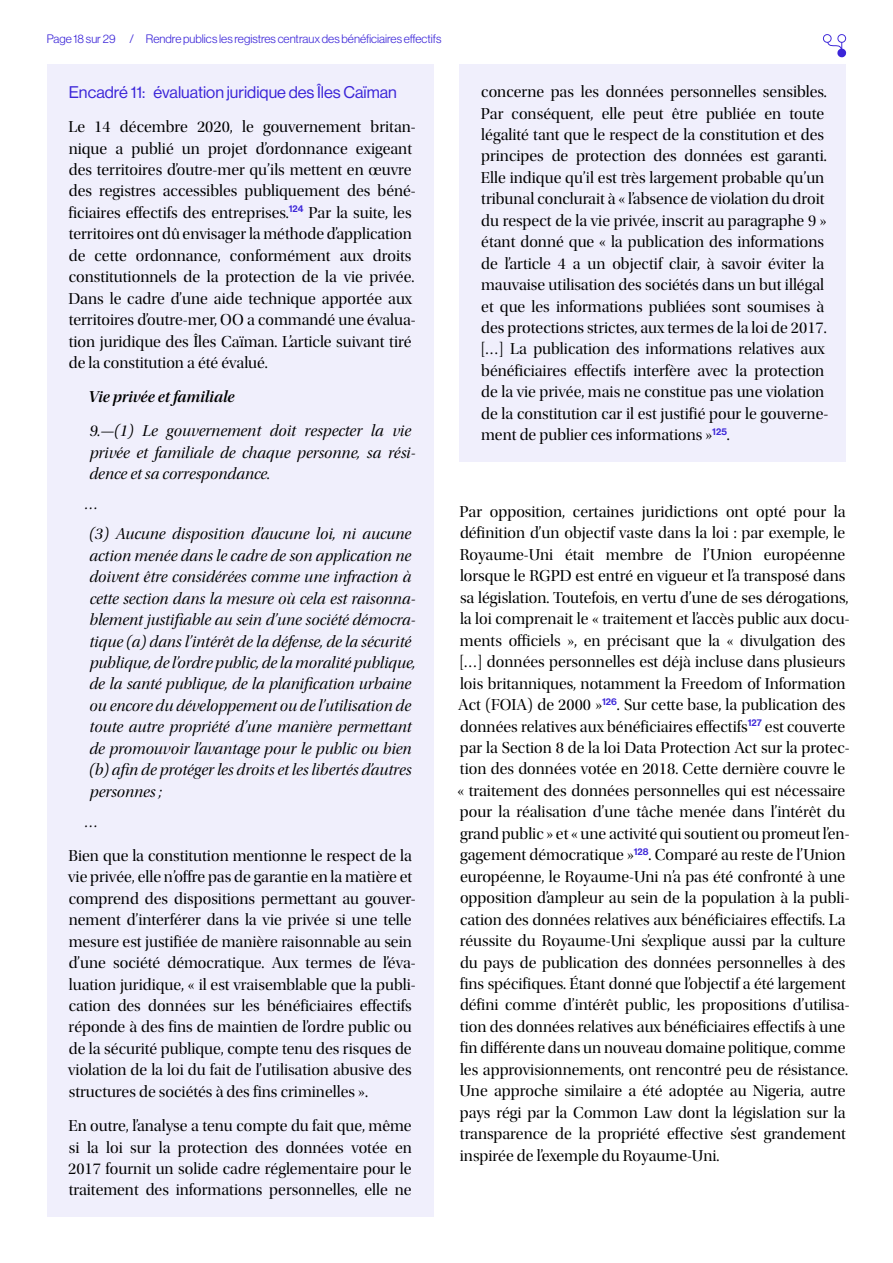
<style>
.page{position:relative;width:893px;height:1263px;background:#fff}
.page>*{position:absolute;margin:0;border:0;box-sizing:border-box;transform-origin:0 0}
.Normal__Last{font:16.5px/21.5px "Utopia Std Disp";color:#000}
.t1{font:16.5px/21.5px "Utopia Std Disp It";color:#000}
.t2{font:16.5px "N Haas Grotesk DS Pro 55 Rg";color:#3b25d8}
.Quote_Heading{font:16.5px "Utopia Std Semibold Disp It";color:#000}
.t3{font:12px "N Haas Grotesk DS Pro 45 Lt";color:#3b25d8}
</style>
<div class="page">
<svg style="left:823px;top:34px;width:23px;height:23px"></svg>
<div style="left:47px;top:64px;width:387px;height:1153px;background:#f0effc"></div>
<div style="left:459px;top:64px;width:387px;height:398px;background:#f0effc"></div>
<p class="t3" style="left:47px;top:32px;width:396px">Page 18 sur 29 / Rendre publics les registres centraux des bénéficiaires effectifs</p>
<p class="t2" style="left:69px;top:83px;width:330px">Encadré 11: évaluation juridique des Îles Caïman</p>
<p class="Normal__Last" style="left:68px;top:116px;width:349px">Le 14 décembre 2020, le gouvernement britan&shy;nique a publié un projet d’ordonnance exigeant des territoires d’outre-mer qu’ils mettent en œuvre des registres accessibles publiquement des béné&shy;ficiaires effectifs des entreprises.<sup>124</sup> Par la suite, les territoires ont dû envisager la méthode d’application de cette ordonnance, conformément aux droits constitutionnels de la protection de la vie privée.<br>Dans le cadre d’une aide technique apportée aux territoires d’outre-mer, OO a commandé une évalua&shy;tion juridique des Îles Caïman. L’article suivant tiré de la constitution a été évalué.</p>
<p class="Quote_Heading" style="left:88px;top:388px;width:148px">Vie privée et familiale</p>
<p class="t1" style="left:89px;top:421px;width:328px">9.—(1) Le gouvernement doit respecter la vie privée et familiale de chaque personne, sa rési&shy;dence et sa correspondance.</p>
<p class="t1" style="left:85px;top:489px;width:328px;line-height:30px">…<br>(3) Aucune disposition d’aucune loi, ni aucune</p>
<p class="t1" style="left:89px;top:545px;width:328px">action menée dans le cadre de son application ne doivent être considérées comme une infraction à cette section dans la mesure où cela est raisonna&shy;blement justifiable au sein d’une société démocra&shy;tique (a) dans l’intérêt de la défense, de la sécurité publique, de l’ordre public, de la moralité publique, de la santé publique, de la planification urbaine ou encore du développement ou de l’utilisation de toute autre propriété d’une manière permettant de promouvoir l’avantage pour le public ou bien (b) afin de protéger les droits et les libertés d’autres personnes ;</p>
<p class="t1" style="left:85px;top:811px;width:15px">…</p>
<p class="Normal__Last" style="left:68px;top:845px;width:349px">Bien que la constitution mentionne le respect de la vie privée, elle n’offre pas de garantie en la matière et comprend des dispositions permettant au gouver&shy;nement d’interférer dans la vie privée si une telle mesure est justifiée de manière raisonnable au sein d’une société démocratique. Aux termes de l’éva&shy;luation juridique, « il est vraisemblable que la publi&shy;cation des données sur les bénéficiaires effectifs réponde à des fins de maintien de l’ordre public ou de la sécurité publique, compte tenu des risques de violation de la loi du fait de l’utilisation abusive des structures de sociétés à des fins criminelles ».</p>
<p class="Normal__Last" style="left:68px;top:1115px;width:345px;text-align:justify">En outre, l’analyse a tenu compte du fait que, même si la loi sur la protection des données votée en 2017 fournit un solide cadre réglementaire pour le traitement des informations personnelles, elle ne</p>
<p class="Normal__Last" style="left:480px;top:81px;width:349px">concerne pas les données personnelles sensibles.<br>Par conséquent, elle peut être publiée en toute légalité tant que le respect de la constitution et des principes de protection des données est garanti.<br>Elle indique qu’il est très largement probable qu’un tribunal conclurait à « l’absence de violation du droit du respect de la vie privée, inscrit au paragraphe 9 » étant donné que « la publication des informations de l’article 4 a un objectif clair, à savoir éviter la mauvaise utilisation des sociétés dans un but illégal et que les informations publiées sont soumises à des protections strictes, aux termes de la loi de 2017. […] La publication des informations relatives aux bénéficiaires effectifs interfère avec la protection de la vie privée, mais ne constitue pas une violation de la constitution car il est justifié pour le gouverne&shy;ment de publier ces informations »<sup>125</sup>.</p>
<p class="Normal__Last" style="left:457px;top:501px;width:394px">Par opposition, certaines juridictions ont opté pour la définition d’un objectif vaste dans la loi : par exemple, le Royaume-Uni était membre de l’Union européenne lorsque le RGPD est entré en vigueur et l’a transposé dans sa législation. Toutefois, en vertu d’une de ses dérogations, la loi comprenait le « traitement et l’accès public aux docu&shy;ments officiels », en précisant que la « divulgation des […] données personnelles est déjà incluse dans plusieurs lois britanniques, notamment la Freedom of Information Act (FOIA) de 2000 »<sup>126</sup>. Sur cette base, la publication des données relatives aux bénéficiaires effectifs<sup>127</sup> est couverte par la Section 8 de la loi Data Protection Act sur la protec&shy;tion des données votée en 2018. Cette dernière couvre le « traitement des données personnelles qui est nécessaire pour la réalisation d’une tâche menée dans l’intérêt du grand public » et « une activité qui soutient ou promeut l’en&shy;gagement démocratique »<sup>128</sup>. Comparé au reste de l’Union européenne, le Royaume-Uni n’a pas été confronté à une opposition d’ampleur au sein de la population à la publi&shy;cation des données relatives aux bénéficiaires effectifs. La réussite du Royaume-Uni s’explique aussi par la culture du pays de publication des données personnelles à des fins spécifiques. Étant donné que l’objectif a été largement défini comme d’intérêt public, les propositions d’utilisa&shy;tion des données relatives aux bénéficiaires effectifs à une fin différente dans un nouveau domaine politique, comme les approvisionnements, ont rencontré peu de résistance.<br>Une approche similaire a été adoptée au Nigeria, autre pays régi par la Common Law dont la législation sur la transparence de la propriété effective s’est grandement inspirée de l’exemple du Royaume-Uni.</p>
</div>
